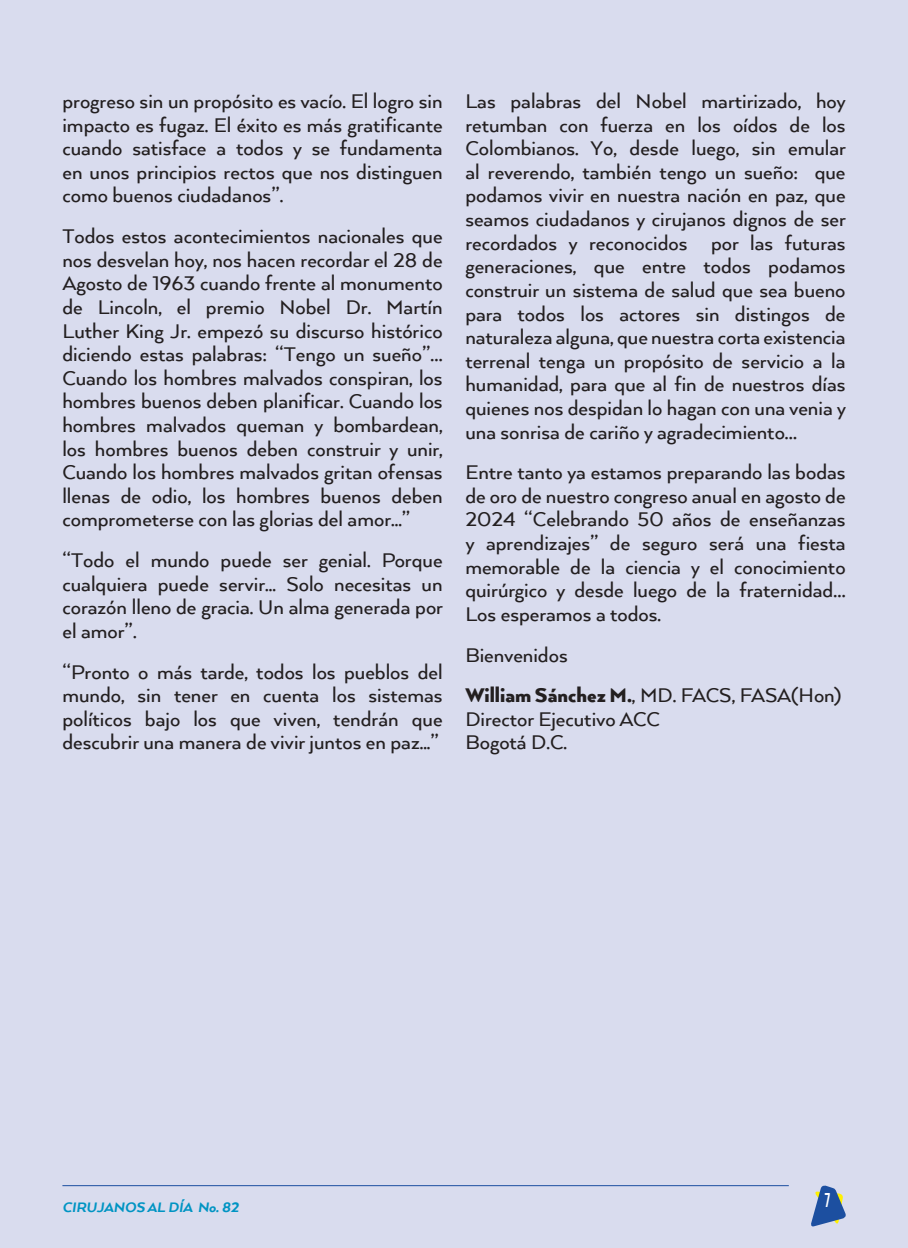
<style>
.page{position:relative;width:908px;height:1248px;background:#fff}
.page>*{position:absolute;margin:0;border:0;box-sizing:border-box;transform-origin:0 0}
.t1{font:500 23px/23.6px "Arquitecta W01";color:#231f20;text-align:justify}
.t2{font:20px "Bebas Neue";color:#fff;scale:.75 1}
.t3{font:16px "Arquitecta W04 Hy It";color:#0094c3}
.s1{font-weight:900}
</style>
<div class="page">
<div style="left:1px;top:0;width:906px;height:1247px;background:#d9dcee"></div>
<hr style="left:0;top:0;width:1px;height:1247px;background:#0094c3">
<hr style="left:62px;top:1184px;width:726px;height:1px;background:#1c4fa0">
<svg style="left:810px;top:1185px;width:35px;height:41px"></svg>
<p class="t1" style="left:62px;top:90px;width:381px">progreso sin un propósito es vacío. El logro sin impacto es fugaz. El éxito es más gratificante cuando satisface a todos y se fundamenta en unos principios rectos que nos distinguen como buenos ciudadanos”.</p>
<p class="t1" style="left:62px;top:225px;width:381px">Todos estos acontecimientos nacionales que nos desvelan hoy, nos hacen recordar el 28 de Agosto de 1963 cuando frente al monumento de Lincoln, el premio Nobel Dr. Martín Luther King Jr. empezó su discurso histórico diciendo estas palabras: “Tengo un sueño”… Cuando los hombres malvados conspiran, los hombres buenos deben planificar. Cuando los hombres malvados queman y bombardean, los hombres buenos deben construir y unir, Cuando los hombres malvados gritan ofensas llenas de odio, los hombres buenos deben comprometerse con las glorias del amor...”</p>
<p class="t1" style="left:62px;top:549px;width:382px">“Todo el mundo puede ser genial. Porque cualquiera puede servir... Solo necesitas un corazón lleno de gracia. Un alma generada por el amor”.</p>
<p class="t1" style="left:62px;top:660px;width:381px">“Pronto o más tarde, todos los pueblos del mundo, sin tener en cuenta los sistemas políticos bajo los que viven, tendrán que descubrir una manera de vivir juntos en paz...”</p>
<p class="t1" style="left:465px;top:90px;width:382px">Las palabras del Nobel martirizado, hoy retumban con fuerza en los oídos de los Colombianos. Yo, desde luego, sin emular al reverendo, también tengo un sueño: que podamos vivir en nuestra nación en paz, que seamos ciudadanos y cirujanos dignos de ser recordados y reconocidos por las futuras generaciones, que entre todos podamos construir un sistema de salud que sea bueno para todos los actores sin distingos de naturaleza alguna, que nuestra corta existencia terrenal tenga un propósito de servicio a la humanidad, para que al fin de nuestros días quienes nos despidan lo hagan con una venia y una sonrisa de cariño y agradecimiento…</p>
<p class="t1" style="left:465px;top:461px;width:381px">Entre tanto ya estamos preparando las bodas de oro de nuestro congreso anual en agosto de 2024 “Celebrando 50 años de enseñanzas y aprendizajes” de seguro será una fiesta memorable de la ciencia y el conocimiento quirúrgico y desde luego de la fraternidad… Los esperamos a todos.</p>
<p class="t1" style="left:465px;top:634px;width:377px;line-height:40.6px">Bienvenidos<br><span class="s1">William Sánchez M.</span>, MD. FACS, FASA(Hon)</p>
<p class="t1" style="left:465px;top:707px;width:196px">Director Ejecutivo ACC<br>Bogotá D.C.</p>
<p class="t3" style="left:62px;top:1196px;width:178px">CIRUJANOS AL DÍA No. 82</p>
<p class="t2" style="left:824px;top:1188px;width:9px">7</p>
</div>
